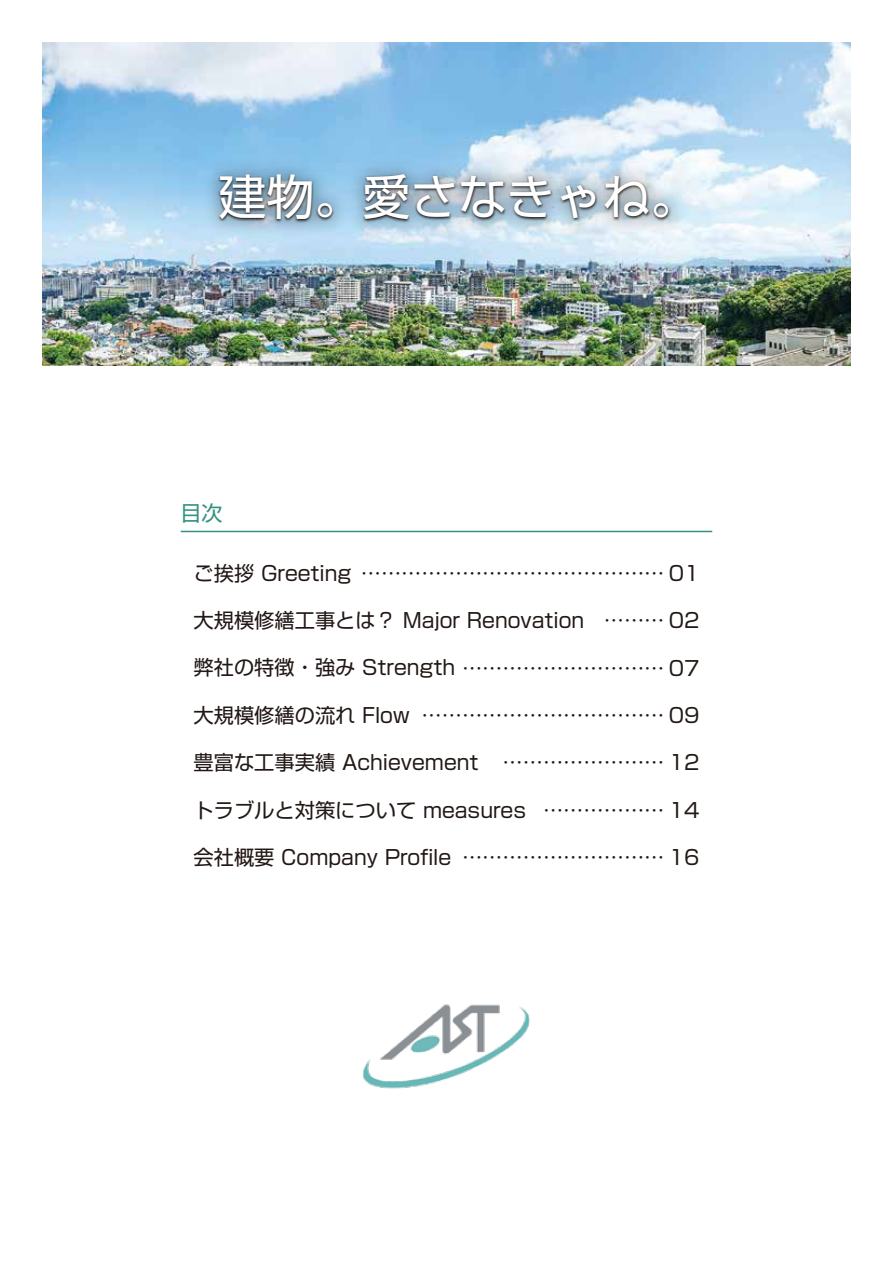
<style>
.page{position:relative;width:893px;height:1263px;background:#fff}
.page>*{position:absolute;margin:0;border:0;box-sizing:border-box;transform-origin:0 0}
.t1{font:48px "Shin Go Pro";color:#fff}
.t2{font:21px "Shin Go Pro";color:#349182}
.t3{font:20.25px "Shin Go Pro";color:#221815}
</style>
<div class="page">
<img style="left:43px;top:43px;width:807px;height:323px">
<img style="left:363px;top:1004px;width:167px;height:85px">
<img style="left:194px;top:149px;width:503px;height:99px">
<img style="left:215px;top:169px;width:464px;height:60px">
<hr style="left:181px;top:531px;width:531px;height:1px;background:#349182">
<h1 class="t1" style="left:218px;top:158px;width:481px">建物。愛さなきゃね。</h1>
<p class="t2" style="left:181px;top:496px;width:43px">目次</p>
<p class="t3" style="left:193px;top:556px;width:159px">ご挨拶 Greeting</p>
<p class="t3" style="left:193px;top:604px;width:392px">大規模修繕工事とは？ Major Renovation</p>
<p class="t3" style="left:193px;top:651px;width:507px">弊社の特徴・強み Strength ………………………… 07</p>
<p class="t3" style="left:193px;top:699px;width:218px">大規模修繕の流れ Flow</p>
<p class="t3" style="left:193px;top:746px;width:287px">豊富な工事実績 Achievement</p>
<p class="t3" style="left:193px;top:793px;width:334px">トラブルと対策について measures</p>
<p class="t3" style="left:193px;top:841px;width:259px">会社概要 Company Profile</p>
<p class="t3" style="left:361px;top:556px;width:340px">……………………………………… 01</p>
<p class="t3" style="left:604px;top:604px;width:97px">……… 02</p>
<p class="t3" style="left:422px;top:699px;width:279px">……………………………… 09</p>
<p class="t3" style="left:503px;top:746px;width:198px">…………………… 12</p>
<p class="t3" style="left:543px;top:793px;width:158px">……………… 14</p>
<p class="t3" style="left:462px;top:841px;width:239px">………………………… 16</p>
</div>
